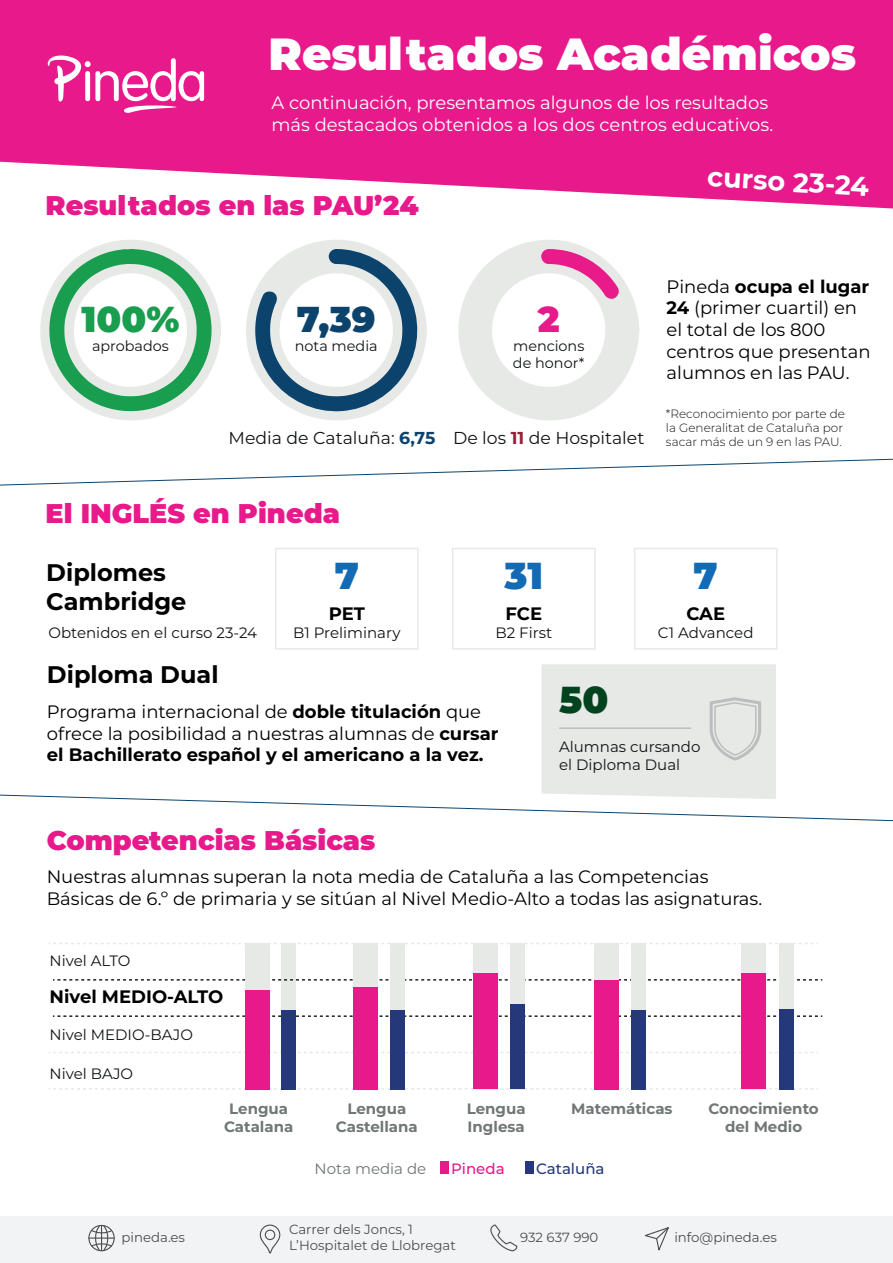
<style>
.page{position:relative;width:893px;height:1263px;background:#fff}
.page>*{position:absolute;margin:0;border:0;box-sizing:border-box;transform-origin:0 0}
.t1{font:900 45px "Montserrat";color:#fff}
.t2{font:100 37.5px "Montserrat";color:#136bb6}
.t3{font:100 37.5px "Montserrat";color:#01431f}
.t4{font:900 36px "Montserrat";color:#189e4e}
.t5{font:900 36px "Montserrat";color:#0b436d}
.t6{font:900 36px "Montserrat";color:#e8198a}
.t7{font:900 27px "Montserrat";color:#e8198a}
.t8{font:700 27px "Montserrat";color:#fff}
.t9{font:700 24px/28.8px "Montserrat";color:#000001}
.t10{font:18px/21.6px "Montserrat";color:#000001}
.t11{font:18px/21.6px "Montserrat";color:#fff}
.t12{font:700 18px "Montserrat";color:#000001}
.t13{font:17.25px "Montserrat";color:#111416}
.t14{font:15px/18px "Montserrat";color:#111416}
.t15{font:700 15px/18px "Montserrat";color:#717677;text-align:center}
.t16{font:15px "Montserrat";color:#717677}
.t17{font:500 15px "Montserrat";color:#253879}
.t18{font:500 15px "Montserrat";color:#e8198a}
.t19{font:14.4px/17.2px "Montserrat";color:#111416}
.t20{font:13.35px/15.9px "Montserrat";color:#4b4e50}
.t21{font:300 12px/14.4px "Montserrat";color:#111416}
.s1{font-weight:700;color:#0b436d}
.s2{font-weight:100;color:#9d1c38}
.s3{font-weight:700}
</style>
<div class="page">
<svg style="left:0;top:0;width:893px;height:208px;background:#ea3397"></svg>
<svg style="left:40px;top:240px;width:181px;height:181px"></svg>
<svg style="left:458px;top:240px;width:181px;height:181px"></svg>
<svg style="left:48px;top:55px;width:156px;height:58px"></svg>
<div style="left:275px;top:548px;width:144px;height:102px;border:2px solid #e7e9e7"></div>
<div style="left:452px;top:548px;width:144px;height:102px;border:2px solid #e7e9e7"></div>
<div style="left:634px;top:548px;width:144px;height:102px;border:2px solid #e7e9e7"></div>
<svg style="left:0;top:459px;width:893px;height:26px"></svg>
<svg style="left:0;top:664px;width:893px;height:157px"></svg>
<div style="left:281px;top:943px;width:15px;height:146px;background:#e7e9e7"></div>
<svg style="left:53px;top:979px;width:769px;height:1px"></svg>
<svg style="left:53px;top:1015px;width:769px;height:2px"></svg>
<svg style="left:49px;top:943px;width:769px;height:1px"></svg>
<svg style="left:49px;top:1088px;width:769px;height:1px"></svg>
<svg style="left:49px;top:1052px;width:769px;height:1px"></svg>
<div style="left:281px;top:1010px;width:15px;height:79px;background:#253879"></div>
<div style="left:390px;top:943px;width:15px;height:146px;background:#e7e9e7"></div>
<div style="left:510px;top:943px;width:14px;height:146px;background:#e7e9e7"></div>
<div style="left:631px;top:943px;width:15px;height:146px;background:#e7e9e7"></div>
<div style="left:779px;top:943px;width:15px;height:146px;background:#e7e9e7"></div>
<div style="left:390px;top:1010px;width:15px;height:79px;background:#253879"></div>
<div style="left:510px;top:1004px;width:14px;height:85px;background:#253879"></div>
<div style="left:631px;top:1010px;width:15px;height:79px;background:#253879"></div>
<div style="left:779px;top:1009px;width:15px;height:80px;background:#253879"></div>
<div style="left:245px;top:943px;width:24px;height:146px;background:#e7e9e7"></div>
<div style="left:245px;top:990px;width:24px;height:99px;background:#e8198a"></div>
<div style="left:353px;top:943px;width:25px;height:146px;background:#e7e9e7"></div>
<div style="left:473px;top:943px;width:24px;height:146px;background:#e7e9e7"></div>
<div style="left:594px;top:943px;width:24px;height:146px;background:#e7e9e7"></div>
<div style="left:741px;top:943px;width:25px;height:146px;background:#e7e9e7"></div>
<div style="left:353px;top:987px;width:25px;height:102px;background:#e8198a"></div>
<div style="left:473px;top:973px;width:24px;height:116px;background:#e8198a"></div>
<div style="left:594px;top:980px;width:24px;height:109px;background:#e8198a"></div>
<div style="left:741px;top:973px;width:25px;height:116px;background:#e8198a"></div>
<div style="left:525px;top:1161px;width:8px;height:13px;background:#253879"></div>
<div style="left:440px;top:1161px;width:9px;height:13px;background:#e8198a"></div>
<svg style="left:246px;top:240px;width:181px;height:181px"></svg>
<div style="left:0;top:1217px;width:893px;height:46px;background:#f2f3f4"></div>
<div style="left:88px;top:1225px;width:27px;height:26px;border:1px solid #4b4e50;border-radius:50%"></div>
<svg style="left:89px;top:1224px;width:25px;height:28px"></svg>
<svg style="left:490px;top:1224px;width:28px;height:28px"></svg>
<svg style="left:259px;top:1224px;width:22px;height:30px"></svg>
<svg style="left:645px;top:1227px;width:24px;height:24px"></svg>
<h1 class="t1" style="left:269px;top:24px;width:589px">Resultados Académicos</h1>
<p class="t11" style="left:272px;top:92px;width:503px">A continuación, presentamos algunos de los resultados más destacados obtenidos a los dos centros educativos.</p>
<h3 class="t7" style="left:46px;top:188px;width:375px">Resultados en las PAU’24</h3>
<h3 class="t8" style="left:708px;top:159px;width:163px;rotate:3deg">curso 23-24</h3>
<h3 class="t4" style="left:82px;top:295px;width:99px">100%</h3>
<p class="t19" style="left:92px;top:337px;width:78px">aprobados</p>
<h3 class="t5" style="left:297px;top:295px;width:80px">7,39</h3>
<p class="t19" style="left:295px;top:337px;width:84px">nota media</p>
<h3 class="t6" style="left:538px;top:295px;width:23px">2</h3>
<p class="t19" style="left:513px;top:337px;width:73px">mencions de honor*</p>
<p class="t13" style="left:229px;top:426px;width:417px">Media de Cataluña: <span class="s1">6,75</span> De los <span class="s2">11</span> de Hospitalet</p>
<p class="t10" style="left:666px;top:275px;width:205px">Pineda <span class="s3">ocupa el lugar<br>24</span> (primer cuartil) en el total de los 800 centros que presentan alumnos en las PAU.</p>
<p class="t21" style="left:666px;top:406px;width:181px">*Reconocimiento por parte de la Generalitat de Cataluña por sacar más de un 9 en las PAU.</p>
<h3 class="t7" style="left:46px;top:496px;width:296px">El INGLÉS en Pineda</h3>
<h3 class="t9" style="left:46px;top:558px;width:142px">Diplomes<br>Cambridge</h3>
<p class="t14" style="left:49px;top:623px;width:210px">Obtenidos en el curso 23-24</p>
<h2 class="t2" style="left:335px;top:550px;width:26px">7</h2>
<p class="t12" style="left:329px;top:602px;width:38px">PET</p>
<p class="t14" style="left:293px;top:623px;width:109px">B1 Preliminary</p>
<h2 class="t2" style="left:504px;top:550px;width:40px">31</h2>
<p class="t12" style="left:505px;top:602px;width:38px">FCE</p>
<p class="t14" style="left:495px;top:623px;width:58px">B2 First</p>
<h2 class="t2" style="left:694px;top:550px;width:26px">7</h2>
<p class="t12" style="left:686px;top:602px;width:40px">CAE</p>
<p class="t14" style="left:658px;top:623px;width:97px">C1 Advanced</p>
<h3 class="t9" style="left:47px;top:660px;width:173px">Diploma Dual</h3>
<p class="t10" style="left:47px;top:700px;width:453px">Programa internacional de <span class="s3">doble titulación</span> que ofrece la posibilidad a nuestras alumnas de <span class="s3">cursar el Bachillerato español y el americano a la vez.</span></p>
<h3 class="t7" style="left:47px;top:822px;width:330px">Competencias Básicas</h3>
<h2 class="t3" style="left:559px;top:674px;width:51px">50</h2>
<p class="t14" style="left:559px;top:737px;width:143px">Alumnas cursando el Diploma Dual</p>
<p class="t10" style="left:47px;top:865px;width:717px">Nuestras alumnas superan la nota media de Cataluña a las Competencias<br>Básicas de 6.º de primaria y se sitúan al Nivel Medio-Alto a todas las asignaturas.</p>
<p class="t14" style="left:50px;top:951px;width:82px">Nivel ALTO</p>
<p class="t12" style="left:50px;top:984px;width:175px">Nivel MEDIO-ALTO</p>
<p class="t14" style="left:50px;top:1025px;width:145px">Nivel MEDIO-BAJO</p>
<p class="t14" style="left:50px;top:1064px;width:85px">Nivel BAJO</p>
<p class="t15" style="left:224px;top:1100px;width:71px">Lengua<br>Catalana</p>
<p class="t15" style="left:336px;top:1100px;width:83px">Lengua<br>Castellana</p>
<p class="t15" style="left:467px;top:1100px;width:60px;text-align:left">Lengua<br>Inglesa</p>
<p class="t15" style="left:708px;top:1100px;width:112px">Conocimiento del Medio</p>
<p class="t15" style="left:571px;top:1100px;width:103px">Matemáticas</p>
<p class="t16" style="left:315px;top:1158px;width:113px">Nota media de</p>
<p class="t18" style="left:451px;top:1158px;width:55px">Pineda</p>
<p class="t17" style="left:536px;top:1158px;width:70px">Cataluña</p>
<p class="t20" style="left:289px;top:1221px;width:168px">Carrer dels Joncs, 1<br>L’Hospitalet de Llobregat</p>
<p class="t20" style="left:122px;top:1229px;width:65px">pineda.es</p>
<p class="t20" style="left:520px;top:1229px;width:80px">932 637 990</p>
<p class="t20" style="left:674px;top:1229px;width:104px">info@pineda.es</p>
</div>
